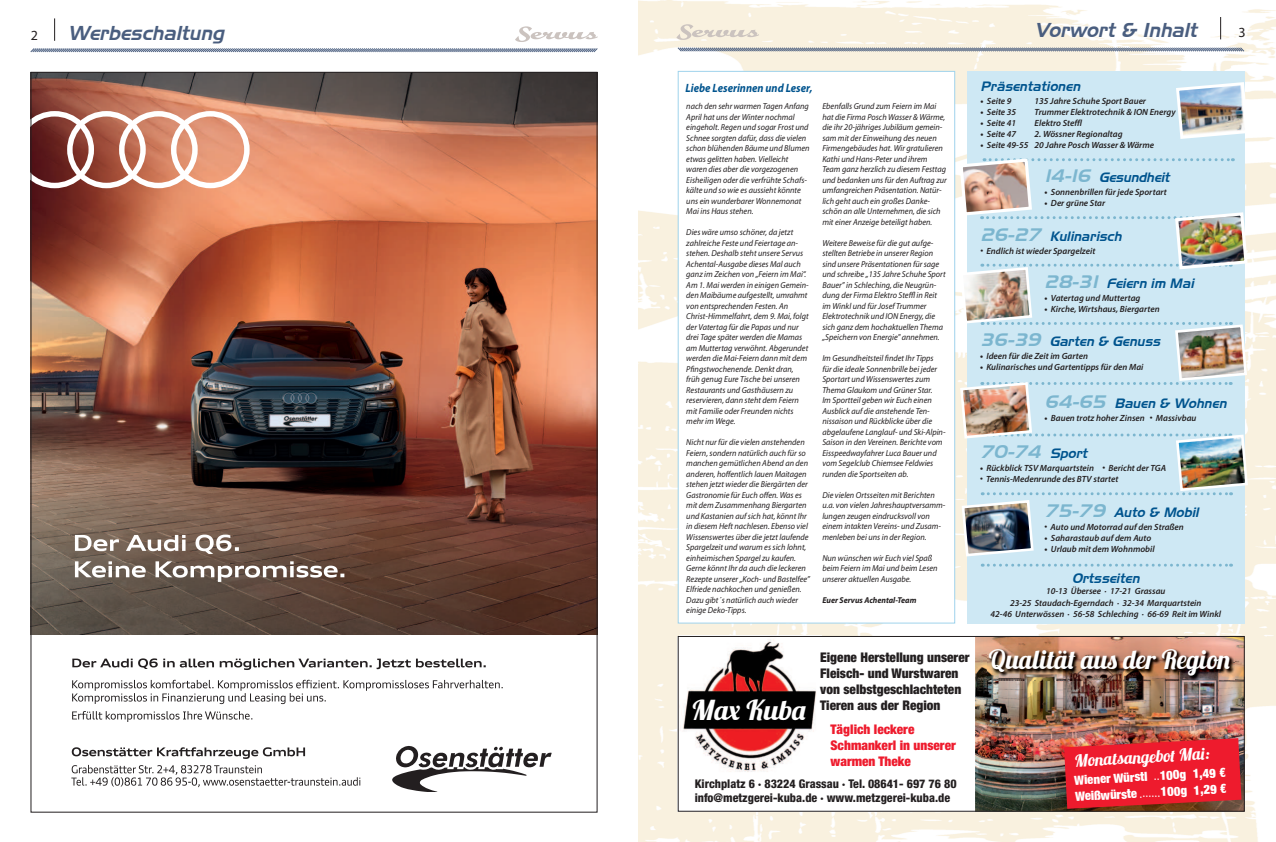
<style>
.page{position:relative;width:1276px;height:842px;background:#fff}
.page>*{position:absolute;margin:0;border:0;box-sizing:border-box;transform-origin:0 0}
.t1{font:27.6px "Lobster 1.0";color:#fff;scale:1.06 1}
.t2{font:26.5px "Lobster 1.0";color:#fff}
.t3{font:italic 20px "Slicker";color:#4a5e7f}
.t4{font:italic 18px "Slicker";color:#7cb6cf}
.t5{font:16.9px "Lobster 1.0";color:#fff}
.t6{font:14px "Myriad Pro";color:#231f20}
.t7{font:italic 13.5px "Slicker";color:#00548e}
.t8{font:900 condensed 13.3px/16px "Helvetica Neue LT";color:#231f20}
.t9{font:900 condensed 13.3px/16px "Helvetica Neue LT";color:#ee1b2d}
.t10{font:900 condensed 12.7px/16.4px "Helvetica Neue LT";color:#fff}
.t11{font:800 condensed 12px/14.4px "Helvetica Neue LT";color:#231f20}
.t12{font:italic 700 12px "Myriad Pro";color:#00548e;scale:.9 1}
.t13{font:italic 600 9px/11.5px "Myriad Pro";color:#231f20;text-align:center}
.t14{font:italic 8.7px/10.5px "Myriad Pro";color:#231f20;scale:.95 1}
.t15{font:italic 700 8.5px "Myriad Pro";color:#231f20;scale:.95 1}
.s1{font-weight:700;font-style:normal}
.s2{font-size:18px;color:#7cb6cf}
.s3{font-size:13.5px;color:#00548e}
.s4{font-weight:400}
</style>
<div class="page">
<img style="left:638px;top:0;width:638px;height:842px">
<div style="left:967px;top:71px;width:277px;height:553px;background:#cee8f4"></div>
<img style="left:1176px;top:80px;width:74px;height:61px">
<div style="left:677px;top:71px;width:278px;height:553px;background:#fff;border:1px solid #9fd3ec"></div>
<svg style="left:982px;top:564px;width:249px;height:3px"></svg>
<svg style="left:1220px;top:17px;width:1px;height:22px"></svg>
<svg style="left:676px;top:24px;width:83px;height:16px"></svg>
<svg style="left:677px;top:47px;width:568px;height:5px;background:#a3aab3"></svg>
<div style="left:677px;top:636px;width:567px;height:176px;background:#fff"></div>
<img style="left:975px;top:638px;width:267px;height:172px">
<img style="left:987px;top:647px;width:247px;height:33px">
<svg style="left:1064px;top:738px;width:177px;height:71px;background:#e0222e"></svg>
<img style="left:679px;top:639px;width:137px;height:133px">
<div style="left:677px;top:636px;width:567px;height:176px;border:1px solid #231f20"></div>
<svg style="left:30px;top:18px;width:568px;height:35px"></svg>
<img style="left:32px;top:74px;width:563px;height:560px">
<svg style="left:392px;top:746px;width:160px;height:45px"></svg>
<svg style="left:71px;top:765px;width:289px;height:22px"></svg>
<svg style="left:72px;top:747px;width:233px;height:12px"></svg>
<svg style="left:32px;top:111px;width:62px;height:77px"></svg>
<div style="left:67px;top:111px;width:79px;height:77px;border:5px solid #fff;border-radius:50%"></div>
<div style="left:119px;top:111px;width:79px;height:77px;border:5px solid #fff;border-radius:50%"></div>
<div style="left:171px;top:111px;width:79px;height:77px;border:5px solid #fff;border-radius:50%"></div>
<svg style="left:75px;top:561px;width:269px;height:21px"></svg>
<svg style="left:75px;top:535px;width:164px;height:19px"></svg>
<svg style="left:72px;top:711px;width:180px;height:11px"></svg>
<svg style="left:72px;top:680px;width:431px;height:24px"></svg>
<svg style="left:72px;top:658px;width:414px;height:12px"></svg>
<img style="left:957px;top:157px;width:292px;height:401px">
<h3 class="t6" style="left:31px;top:27px;width:9px">2</h3>
<h3 class="t3" style="left:68px;top:21px;width:158px">Werbeschaltung</h3>
<h3 class="t3" style="left:1034px;top:23px;width:164px">Vorwort &amp; Inhalt</h3>
<h3 class="t6" style="left:1238px;top:27px;width:9px">3</h3>
<h3 class="t12" style="left:685px;top:83px;width:143px">Liebe Leserinnen und Leser,</h3>
<p class="t14" style="left:686px;top:102px;width:131px">nach den sehr warmen Tagen Anfang April hat uns der Winter nochmal eingeholt. Regen und sogar Frost und Schnee sorgten dafür, dass die vielen schon blühenden Bäume und Blumen etwas gelitten haben. Vielleicht waren dies aber die vorgezogenen Eisheiligen oder die verfrühte Schafs&shy;kälte und so wie es aussieht könnte uns ein wunderbarer Wonnemonat Mai ins Haus stehen.</p>
<p class="t14" style="left:686px;top:228px;width:130px">Dies wäre umso schöner, da jetzt zahlreiche Feste und Feiertage an&shy;stehen. Deshalb steht unsere Servus Achental-Ausgabe dieses Mal auch ganz im Zeichen von „Feiern im Mai“.<br>Am 1. Mai werden in einigen Gemein&shy;den Maibäume aufgestellt, umrahmt von entsprechenden Festen. An Christ-Himmelfahrt, dem 9. Mai, folgt der Vatertag für die Papas und nur drei Tage später werden die Mamas am Muttertag verwöhnt. Abgerundet werden die Mai-Feiern dann mit dem Pfingstwochenende. Denkt dran, früh genug Eure Tische bei unseren Restaurants und Gasthäusern zu reservieren, dann steht dem Feiern mit Familie oder Freunden nichts mehr im Wege.</p>
<p class="t14" style="left:686px;top:438px;width:132px">Nicht nur für die vielen anstehenden Feiern, sondern natürlich auch für so manchen gemütlichen Abend an den anderen, hoffentlich lauen Maitagen stehen jetzt wieder die Biergärten der Gastronomie für Euch offen. Was es mit dem Zusammenhang Biergarten und Kastanien auf sich hat, könnt Ihr in diesem Heft nachlesen. Ebenso viel Wissenswertes über die jetzt laufende Spargelzeit und warum es sich lohnt, einheimischen Spargel zu kaufen.<br>Gerne könnt Ihr da auch die leckeren Rezepte unserer „Koch- und Bastelfee” Elfriede nachkochen und genießen.<br>Dazu gibt´s natürlich auch wieder einige Deko-Tipps.</p>
<p class="t14" style="left:822px;top:102px;width:132px">Ebenfalls Grund zum Feiern im Mai hat die Firma Posch Wasser &amp; Wärme, die ihr 20-jähriges Jubiläum gemein&shy;sam mit der Einweihung des neuen Firmengebäudes hat. Wir gratulieren Kathi und Hans-Peter und ihrem Team ganz herzlich zu diesem Festtag und bedanken uns für den Auftrag zur umfangreichen Präsentation. Natür&shy;lich geht auch ein großes Danke&shy;schön an alle Unternehmen, die sich mit einer Anzeige beteiligt haben.</p>
<p class="t14" style="left:822px;top:238px;width:131px">Weitere Beweise für die gut aufge&shy;stellten Betriebe in unserer Region sind unsere Präsentationen für sage und schreibe „135 Jahre Schuhe Sport Bauer” in Schleching, die Neugrün&shy;dung der Firma Elektro Steffl in Reit im Winkl und für Josef Trummer Elektrotechnik und ION Energy, die sich ganz dem hochaktuellen Thema „Speichern von Energie" annehmen.</p>
<p class="t14" style="left:822px;top:354px;width:131px">Im Gesundheitsteil findet Ihr Tipps<br>für die ideale Sonnenbrille bei jeder Sportart und Wissenswertes zum Thema Glaukom und Grüner Star.<br>Im Sportteil geben wir Euch einen Ausblick auf die anstehende Ten&shy;nissaison und Rückblicke über die abgelaufene Langlauf- und Ski-Alpin-Saison in den Vereinen. Berichte vom Eisspeedwayfahrer Luca Bauer und vom Segelclub Chiemsee Feldwies runden die Sportseiten ab.</p>
<p class="t14" style="left:822px;top:490px;width:131px">Die vielen Ortsseiten mit Berichten u.a. von vielen Jahreshauptversamm&shy;lungen zeugen eindrucksvoll von einem intakten Vereins- und Zusam&shy;menleben bei uns in der Region.</p>
<p class="t14" style="left:822px;top:553px;width:123px">Nun wünschen wir Euch viel Spaß beim Feiern im Mai und beim Lesen unserer aktuellen Ausgabe.</p>
<p class="t15" style="left:822px;top:597px;width:101px">Euer Servus Achental-Team</p>
<h3 class="t7" style="left:980px;top:81px;width:101px">Präsentationen</h3>
<p class="t13" style="left:980px;top:95px;width:32px"><span class="s1">•</span> Seite 9</p>
<p class="t13" style="left:1034px;top:95px;width:113px">135 Jahre Schuhe Sport Bauer</p>
<p class="t13" style="left:980px;top:106px;width:37px"><span class="s1">•</span> Seite 35</p>
<p class="t13" style="left:1034px;top:106px;width:143px">Trummer Elektrotechnik &amp; ION Energy</p>
<p class="t13" style="left:980px;top:117px;width:37px"><span class="s1">•</span> Seite 41</p>
<p class="t13" style="left:1034px;top:117px;width:49px">Elektro Steffl</p>
<p class="t13" style="left:980px;top:128px;width:37px"><span class="s1">•</span> Seite 47</p>
<p class="t13" style="left:1034px;top:128px;width:89px">2. Wössner Regionaltag</p>
<p class="t13" style="left:980px;top:139px;width:175px"><span class="s1">•</span> Seite 49-55 20 Jahre Posch Wasser &amp; Wärme</p>
<h3 class="t7" style="left:1044px;top:172px;width:126px"><span class="s2">14-16</span> Gesundheit</h3>
<p class="t13" style="left:1044px;top:186px;width:124px"><span class="s1">•</span> Sonnenbrillen für jede Sportart</p>
<p class="t13" style="left:1044px;top:197px;width:62px"><span class="s1">•</span> Der grüne Star</p>
<h3 class="t7" style="left:980px;top:231px;width:143px"><span class="s2">26-27</span> Kulinarisch</h3>
<p class="t13" style="left:980px;top:245px;width:116px">• Endlich ist wieder Spargelzeit</p>
<h3 class="t7" style="left:1044px;top:278px;width:151px"><span class="s2">28-31</span> Feiern im Mai</h3>
<p class="t13" style="left:1044px;top:293px;width:97px"><span class="s1">•</span> Vatertag und Muttertag</p>
<p class="t13" style="left:1044px;top:304px;width:117px"><span class="s1">•</span> Kirche, Wirtshaus, Biergarten</p>
<h3 class="t7" style="left:980px;top:337px;width:182px"><span class="s2">36-39</span> Garten &amp; Genuss</h3>
<p class="t13" style="left:980px;top:351px;width:109px"><span class="s1">•</span> Ideen für die Zeit im Garten</p>
<p class="t13" style="left:980px;top:362px;width:165px"><span class="s1">•</span> Kulinarisches und Gartentipps für den Mai</p>
<h3 class="t7" style="left:1044px;top:399px;width:183px"><span class="s2">64-65</span> Bauen &amp; Wohnen</h3>
<p class="t13" style="left:1044px;top:413px;width:153px"><span class="s1">•</span> Bauen trotz hoher Zinsen • Massivbau</p>
<h3 class="t4" style="left:980px;top:445px;width:109px">70-74 <span class="s3">Sport</span></h3>
<p class="t13" style="left:980px;top:462px;width:188px"><span class="s1">•</span> Rückblick TSV Marquartstein • Bericht der TGA</p>
<p class="t13" style="left:980px;top:473px;width:140px">• Tennis-Medenrunde des BTV startet</p>
<h3 class="t7" style="left:1044px;top:508px;width:156px"><span class="s2">75-79</span> Auto &amp; Mobil</h3>
<p class="t13" style="left:1044px;top:522px;width:141px">• Auto und Motorrad auf den Straßen</p>
<p class="t13" style="left:1044px;top:533px;width:108px"><span class="s1">•</span> Saharastaub auf dem Auto</p>
<p class="t13" style="left:1044px;top:544px;width:112px"><span class="s1">•</span> Urlaub mit dem Wohnmobil</p>
<h3 class="t7" style="left:1072px;top:573px;width:69px">Ortsseiten</h3>
<p class="t13" style="left:990px;top:586px;width:232px">10-13 Übersee · 17-21 Grassau<br>23-25 Staudach-Egerndach · 32-34 Marquartstein<br>42-46 Unterwössen · 56-58 Schleching · 66-69 Reit im Winkl</p>
<h1 class="t1" style="left:692px;top:699px;width:110px">Max Kuba</h1>
<h3 class="t8" style="left:820px;top:651px;width:151px">Eigene Herstellung unserer<br>Fleisch- und Wurstwaren von selbstgeschlachteten<br>Tieren aus der Region</h3>
<h3 class="t9" style="left:830px;top:722px;width:127px">Täglich leckere<br>Schmankerl in unserer warmen Theke</h3>
<h3 class="t11" style="left:694px;top:777px;width:263px">Kirchplatz 6 · 83224 Grassau · Tel. 08641- 697 76 80 info@metzgerei-kuba.de · www.metzgerei-kuba.de</h3>
<h2 class="t2" style="left:989px;top:649px;width:244px">Qualität aus der Region</h2>
<h3 class="t5" style="left:1074px;top:754px;width:136px;rotate:-3deg">Monatsangebot Mai:</h3>
<h3 class="t10" style="left:1074px;top:773px;width:153px;rotate:-3deg">Wiener Würstl <span class="s4">..</span>100g 1,49 €<br>Weißwürste <span class="s4">.......</span>100g 1,29 €</h3>
</div>
